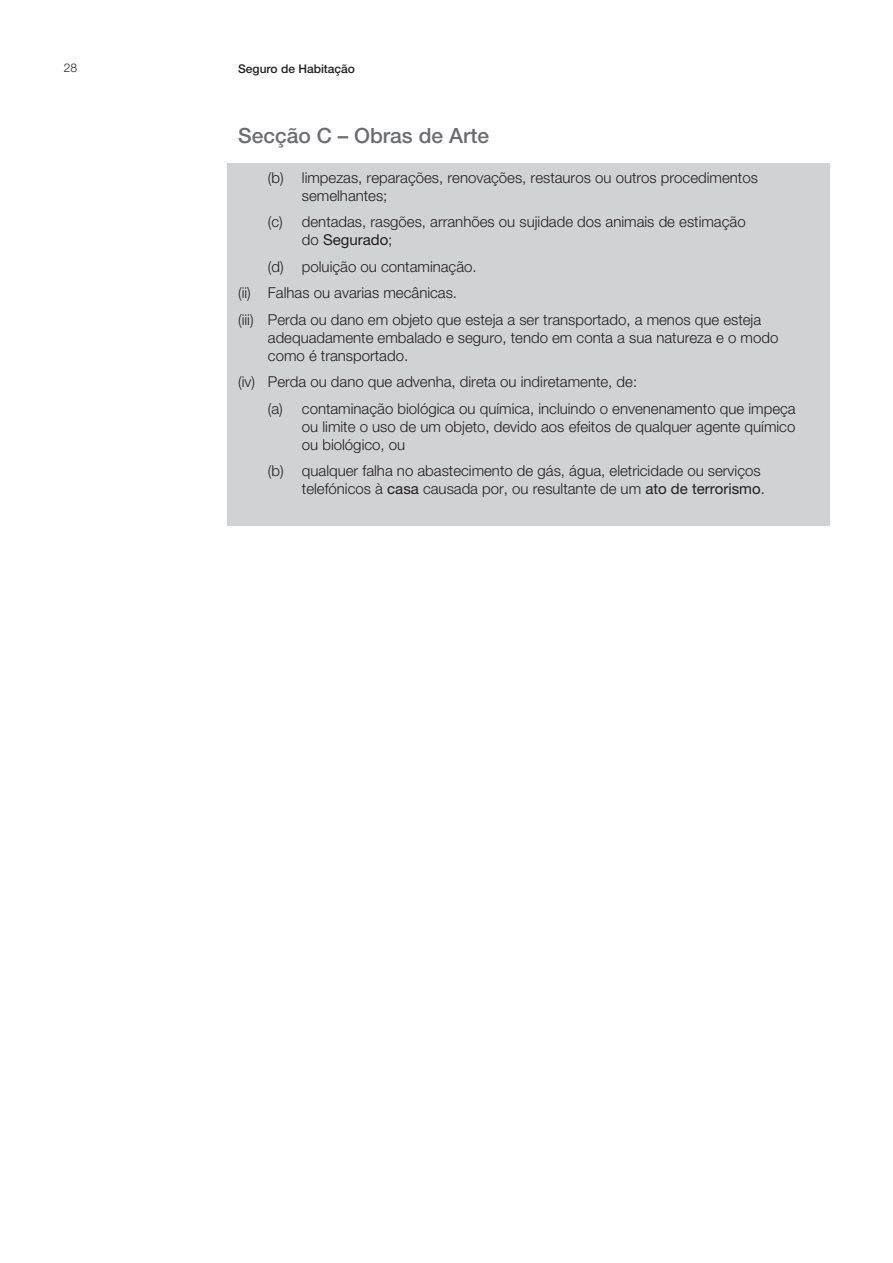
<style>
.page{position:relative;width:893px;height:1263px;background:#fff}
.page>*{position:absolute;margin:0;border:0;box-sizing:border-box;transform-origin:0 0}
.t1{font:500 21px "Helvetica Neue LT Std";color:#6c6d70}
.Body_Copy_title{font:300 15px/18px "Helvetica Neue LT Std";color:#231f20}
.t2{font:500 12px "Helvetica Neue LT Std";color:#231f20}
.t3{font:300 12px "Helvetica Neue LT Std";color:#231f20}
.s1{font-weight:400}
</style>
<div class="page">
<div style="left:227px;top:163px;width:602px;height:363px;background:#d1d2d4"></div>
<p class="t3" style="left:64px;top:61px;width:15px">28</p>
<p class="t2" style="left:238px;top:61px;width:118px">Seguro de Habitação</p>
<p class="t1" style="left:238px;top:123px;width:252px">Secção C – Obras de Arte</p>
<p class="Body_Copy_title" style="left:302px;top:168px;width:457px;text-indent:-34px">(b) limpezas, reparações, renovações, restauros ou outros procedimentos semelhantes;</p>
<p class="Body_Copy_title" style="left:302px;top:213px;width:445px;text-indent:-34px">(c) dentadas, rasgões, arranhões ou sujidade dos animais de estimação do <span class="s1">Segurado</span>;</p>
<p class="Body_Copy_title" style="left:268px;top:257px;width:210px">(d) poluição ou contaminação.</p>
<p class="Body_Copy_title" style="left:238px;top:284px;width:220px">(ii) Falhas ou avarias mecânicas.</p>
<p class="Body_Copy_title" style="left:268px;top:310px;width:512px;text-indent:-30px">(iii) Perda ou dano em objeto que esteja a ser transportado, a menos que esteja adequadamente embalado e seguro, tendo em conta a sua natureza e o modo como é transportado.</p>
<p class="Body_Copy_title" style="left:238px;top:373px;width:401px">(iv) Perda ou dano que advenha, direta ou indiretamente, de:</p>
<p class="Body_Copy_title" style="left:302px;top:399px;width:495px;text-align:justify;text-indent:-34px">(a) contaminação biológica ou química, incluindo o envenenamento que impeça ou limite o uso de um objeto, devido aos efeitos de qualquer agente químico ou biológico, ou</p>
<p class="Body_Copy_title" style="left:268px;top:462px;width:498px;text-align:right">(b) qualquer falha no abastecimento de gás, água, eletricidade ou serviços telefónicos à <span class="s1">casa</span> causada por, ou resultante de um <span class="s1">ato de terrorismo</span>.</p>
</div>
